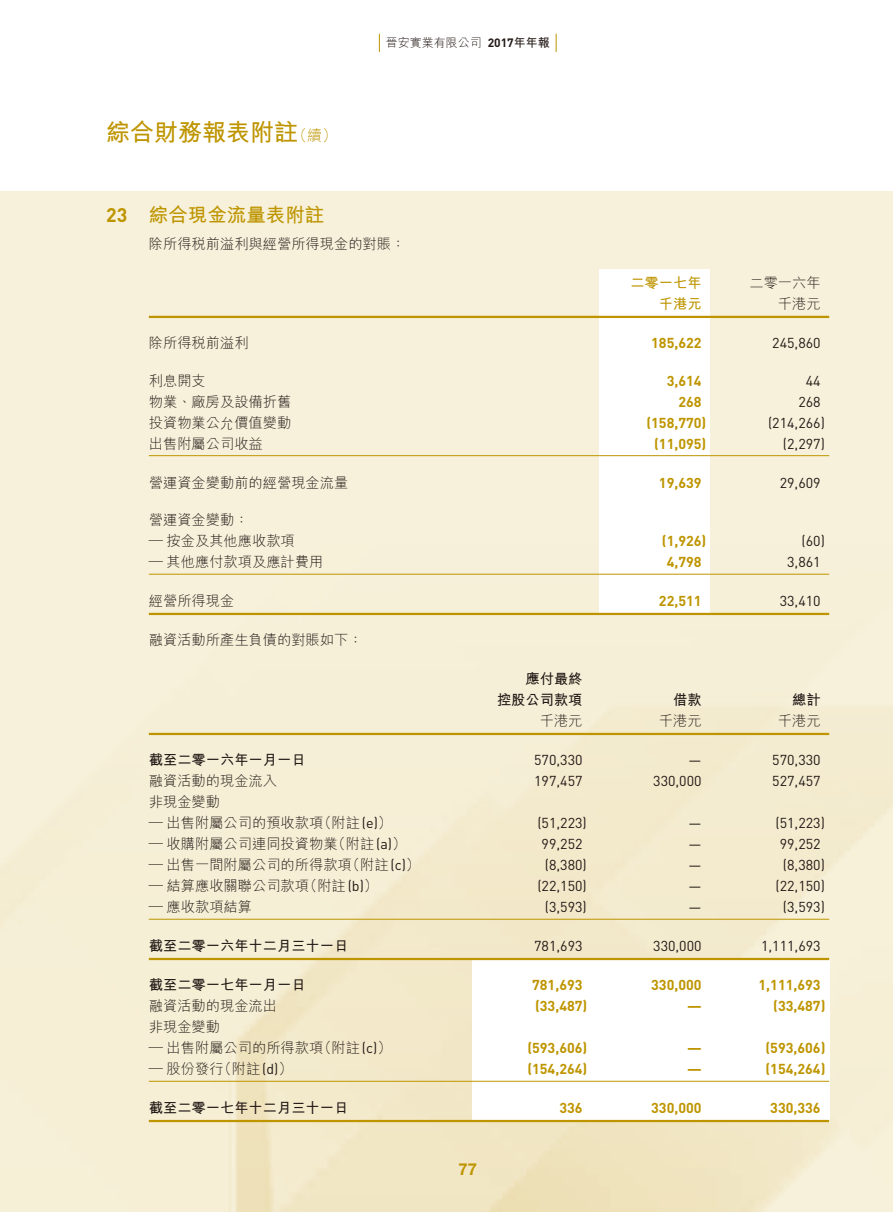
<style>
.page{position:relative;width:893px;height:1212px;background:#fff}
.page>*{position:absolute;margin:0;border:0;box-sizing:border-box;transform-origin:0 0}
.t1{font:700 24px "M Hei HK";color:#be9500}
.Subhead_1{font:700 19.5px "M Hei HK";color:#be9500}
.Subhead_1-2{font:700 19.5px "DIN";color:#be9500}
.t2{font:700 16.5px "Helvetica Neue LT Std";color:#be9500}
.t3{font:300 15px "M Hei HK";color:#be9500}
.Table_1_Colume{font:300 14.25px "M Hei HK";color:#231916}
.Table_1_Colume-2{font:14.25px "DIN";color:#231916}
.Table_2_Colume{font:300 14.25px "M Hei HK";color:#231916}
.Table_1_Colume-3{font:700 14.25px "DIN";color:#be9500}
.Table_1_Colume-4{font:700 14.25px "M Hei HK";color:#231916}
.Table_2_Colume-2{font:700 14.25px "DIN";color:#be9500}
.Table_2_Colume-3{font:14.25px "DIN";color:#231916}
.Body{font:300 14.25px "M Hei HK";color:#231916}
.Table_2_Colume-4{font:700 14.25px "M Hei HK";color:#be9500}
.t4{font:300 12px "M Hei HK";color:#231916}
.t5{font:700 12px "DIN";color:#231916}
.s1{font-family:"M Hei HK"}
.s2{font-family:"DIN";font-weight:400}
</style>
<div class="page">
<div style="left:0;top:191px;width:892px;height:1021px;background:#f7f1db"></div>
<img style="left:0;top:468px;width:892px;height:744px">
<svg style="left:379px;top:34px;width:1px;height:18px"></svg>
<svg style="left:556px;top:34px;width:1px;height:18px"></svg>
<div style="left:472px;top:959px;width:357px;height:163px;background:#fff"></div>
<div style="left:599px;top:269px;width:110px;height:345px;background:#fff"></div>
<hr style="left:149px;top:316px;width:680px;height:2px;background:#be9500">
<hr style="left:149px;top:455px;width:680px;height:1px;background:#be9500">
<hr style="left:149px;top:574px;width:680px;height:1px;background:#be9500">
<hr style="left:149px;top:613px;width:680px;height:2px;background:#be9500">
<hr style="left:149px;top:733px;width:680px;height:2px;background:#be9500">
<hr style="left:149px;top:919px;width:680px;height:1px;background:#be9500">
<hr style="left:149px;top:958px;width:680px;height:2px;background:#be9500">
<hr style="left:149px;top:1081px;width:680px;height:1px;background:#be9500">
<hr style="left:149px;top:1120px;width:680px;height:2px;background:#be9500">
<p class="t4" style="left:386px;top:37px;width:97px">晉安實業有限公司</p>
<p class="t5" style="left:488px;top:35px;width:64px">2017<span class="s1">年年報</span></p>
<h1 class="t1" style="left:106px;top:114px;width:193px">綜合財務報表附註</h1>
<p class="t3" style="left:292px;top:127px;width:46px">（續(</p>
<p class="Subhead_1-2" style="left:106px;top:202px;width:23px">23</p>
<p class="Subhead_1" style="left:149px;top:200px;width:177px">綜合現金流量表附註</p>
<p class="Body" style="left:149px;top:237px;width:258px">除所得稅前溢利與經營所得現金的對賬：</p>
<p class="Table_2_Colume-4" style="left:630px;top:273px;width:73px">二零一七年</p>
<p class="Table_2_Colume" style="left:749px;top:276px;width:73px">二零一六年</p>
<p class="Table_2_Colume-4" style="left:659px;top:294px;width:44px">千港元</p>
<p class="Table_2_Colume" style="left:778px;top:297px;width:44px">千港元</p>
<p class="Table_2_Colume" style="left:149px;top:336px;width:101px">除所得稅前溢利</p>
<p class="Table_2_Colume-2" style="left:651px;top:334px;width:52px">185,622</p>
<p class="Table_2_Colume-3" style="left:772px;top:334px;width:50px">245,860</p>
<p class="Table_2_Colume" style="left:149px;top:373px;width:59px">利息開支</p>
<p class="Table_2_Colume-2" style="left:667px;top:371px;width:36px">3,614</p>
<p class="Table_2_Colume-3" style="left:806px;top:372px;width:16px">44</p>
<p class="Table_2_Colume" style="left:149px;top:394px;width:144px">物業、廠房及設備折舊</p>
<p class="Table_2_Colume-2" style="left:678px;top:392px;width:25px">268</p>
<p class="Table_2_Colume-3" style="left:798px;top:393px;width:24px">268</p>
<p class="Table_2_Colume" style="left:149px;top:415px;width:144px">投資物業公允價值變動</p>
<p class="Table_2_Colume-2" style="left:646px;top:413px;width:61px">)158,770(</p>
<p class="Table_2_Colume-3" style="left:768px;top:414px;width:58px">)214,266(</p>
<p class="Table_2_Colume" style="left:149px;top:436px;width:115px">出售附屬公司收益</p>
<p class="Table_2_Colume-2" style="left:654px;top:434px;width:54px">)11,095(</p>
<p class="Table_2_Colume-3" style="left:783px;top:435px;width:44px">)2,297(</p>
<p class="Table_2_Colume" style="left:149px;top:475px;width:201px">營運資金變動前的經營現金流量</p>
<p class="Table_2_Colume" style="left:149px;top:513px;width:101px">營運資金變動：</p>
<p class="Table_2_Colume-2" style="left:659px;top:473px;width:44px">19,639</p>
<p class="Table_2_Colume-3" style="left:780px;top:474px;width:42px">29,609</p>
<p class="Table_2_Colume" style="left:149px;top:534px;width:148px">— 按金及其他應收款項</p>
<p class="Table_2_Colume-2" style="left:662px;top:532px;width:46px">)1,926(</p>
<p class="Table_2_Colume-3" style="left:802px;top:532px;width:25px">)60(</p>
<p class="Table_2_Colume" style="left:149px;top:555px;width:176px">— 其他應付款項及應計費用</p>
<p class="Table_2_Colume-2" style="left:667px;top:553px;width:36px">4,798</p>
<p class="Table_2_Colume-3" style="left:787px;top:553px;width:35px">3,861</p>
<p class="Table_2_Colume" style="left:149px;top:594px;width:87px">經營所得現金</p>
<p class="Body" style="left:149px;top:633px;width:215px">融資活動所產生負債的對賬如下：</p>
<p class="Table_2_Colume-2" style="left:659px;top:592px;width:44px">22,511</p>
<p class="Table_2_Colume-3" style="left:780px;top:592px;width:42px">33,410</p>
<p class="Table_1_Colume-4" style="left:526px;top:669px;width:58px">應付最終</p>
<p class="Table_1_Colume-4" style="left:497px;top:690px;width:87px">控股公司款項</p>
<p class="Table_1_Colume-4" style="left:673px;top:690px;width:30px">借款</p>
<p class="Table_1_Colume-4" style="left:792px;top:690px;width:30px">總計</p>
<p class="Table_1_Colume" style="left:540px;top:714px;width:44px">千港元</p>
<p class="Table_1_Colume" style="left:659px;top:714px;width:44px">千港元</p>
<p class="Table_1_Colume" style="left:778px;top:714px;width:44px">千港元</p>
<p class="Table_1_Colume-4" style="left:149px;top:750px;width:158px">截至二零一六年一月一日</p>
<p class="Table_1_Colume-2" style="left:534px;top:751px;width:50px">570,330</p>
<p class="Table_1_Colume-2" style="left:689px;top:751px;width:15px">—</p>
<p class="Table_1_Colume-2" style="left:772px;top:751px;width:50px">570,330</p>
<p class="Table_1_Colume" style="left:149px;top:774px;width:130px">融資活動的現金流入</p>
<p class="Table_1_Colume" style="left:149px;top:795px;width:73px">非現金變動</p>
<p class="Table_1_Colume-2" style="left:534px;top:772px;width:50px">197,457</p>
<p class="Table_1_Colume-2" style="left:653px;top:772px;width:50px">330,000</p>
<p class="Table_1_Colume-2" style="left:772px;top:772px;width:50px">527,457</p>
<p class="Table_1_Colume" style="left:317px;top:816px;width:76px">（附註 (<span class="s2">(e(</span></p>
<p class="Table_1_Colume" style="left:149px;top:816px;width:176px">— 出售附屬公司的預收款項</p>
<p class="Table_1_Colume-2" style="left:537px;top:814px;width:51px">)51,223(</p>
<p class="Table_1_Colume-2" style="left:689px;top:814px;width:15px">—</p>
<p class="Table_1_Colume-2" style="left:775px;top:814px;width:51px">)51,223(</p>
<p class="Table_1_Colume" style="left:332px;top:837px;width:76px">（附註 (<span class="s2">(a(</span></p>
<p class="Table_1_Colume" style="left:149px;top:837px;width:190px">— 收購附屬公司連同投資物業</p>
<p class="Table_1_Colume-2" style="left:542px;top:835px;width:42px">99,252</p>
<p class="Table_1_Colume-2" style="left:689px;top:835px;width:15px">—</p>
<p class="Table_1_Colume-2" style="left:780px;top:835px;width:42px">99,252</p>
<p class="Table_1_Colume" style="left:346px;top:858px;width:76px">（附註 (<span class="s2">(c(</span></p>
<p class="Table_1_Colume" style="left:149px;top:858px;width:205px">— 出售一間附屬公司的所得款項</p>
<p class="Table_1_Colume-2" style="left:545px;top:856px;width:44px">)8,380(</p>
<p class="Table_1_Colume-2" style="left:689px;top:856px;width:15px">—</p>
<p class="Table_1_Colume-2" style="left:783px;top:856px;width:44px">)8,380(</p>
<p class="Table_1_Colume" style="left:303px;top:879px;width:77px">（附註 (<span class="s2">(b(</span></p>
<p class="Table_1_Colume" style="left:149px;top:879px;width:162px">— 結算應收關聯公司款項</p>
<p class="Table_1_Colume-2" style="left:537px;top:877px;width:51px">)22,150(</p>
<p class="Table_1_Colume-2" style="left:689px;top:877px;width:15px">—</p>
<p class="Table_1_Colume-2" style="left:775px;top:877px;width:51px">)22,150(</p>
<p class="Table_1_Colume" style="left:149px;top:900px;width:105px">— 應收款項結算</p>
<p class="Table_1_Colume-2" style="left:545px;top:898px;width:44px">)3,593(</p>
<p class="Table_1_Colume-2" style="left:689px;top:898px;width:15px">—</p>
<p class="Table_1_Colume-2" style="left:783px;top:898px;width:44px">)3,593(</p>
<p class="Table_1_Colume-4" style="left:149px;top:936px;width:201px">截至二零一六年十二月三十一日</p>
<p class="Table_1_Colume-2" style="left:534px;top:937px;width:50px">781,693</p>
<p class="Table_1_Colume-2" style="left:653px;top:937px;width:50px">330,000</p>
<p class="Table_1_Colume-2" style="left:761px;top:937px;width:61px">1,111,693</p>
<p class="Table_1_Colume-4" style="left:149px;top:975px;width:158px">截至二零一七年一月一日</p>
<p class="Table_1_Colume-3" style="left:532px;top:976px;width:52px">781,693</p>
<p class="Table_1_Colume-3" style="left:651px;top:976px;width:52px">330,000</p>
<p class="Table_1_Colume-3" style="left:759px;top:976px;width:64px">1,111,693</p>
<p class="Table_1_Colume" style="left:149px;top:999px;width:130px">融資活動的現金流出</p>
<p class="Table_1_Colume" style="left:149px;top:1020px;width:73px">非現金變動</p>
<p class="Table_1_Colume-3" style="left:535px;top:997px;width:54px">)33,487(</p>
<p class="Table_1_Colume-3" style="left:687px;top:997px;width:16px">—</p>
<p class="Table_1_Colume-3" style="left:773px;top:997px;width:54px">)33,487(</p>
<p class="Table_1_Colume" style="left:317px;top:1041px;width:76px">（附註 (<span class="s2">(c(</span></p>
<p class="Table_1_Colume" style="left:149px;top:1041px;width:176px">— 出售附屬公司的所得款項</p>
<p class="Table_1_Colume-3" style="left:527px;top:1039px;width:61px">)593,606(</p>
<p class="Table_1_Colume-3" style="left:687px;top:1039px;width:16px">—</p>
<p class="Table_1_Colume-3" style="left:765px;top:1039px;width:61px">)593,606(</p>
<p class="Table_1_Colume" style="left:218px;top:1062px;width:77px">（附註 (<span class="s2">(d(</span></p>
<p class="Table_1_Colume" style="left:149px;top:1062px;width:76px">— 股份發行</p>
<p class="Table_1_Colume-3" style="left:527px;top:1060px;width:61px">)154,264(</p>
<p class="Table_1_Colume-3" style="left:687px;top:1060px;width:16px">—</p>
<p class="Table_1_Colume-3" style="left:765px;top:1060px;width:61px">)154,264(</p>
<p class="Table_1_Colume-4" style="left:149px;top:1098px;width:201px">截至二零一七年十二月三十一日</p>
<p class="Table_1_Colume-3" style="left:559px;top:1099px;width:25px">336</p>
<p class="Table_1_Colume-3" style="left:651px;top:1099px;width:52px">330,000</p>
<p class="Table_1_Colume-3" style="left:770px;top:1099px;width:52px">330,336</p>
<p class="t2" style="left:459px;top:1158px;width:20px">77</p>
</div>
